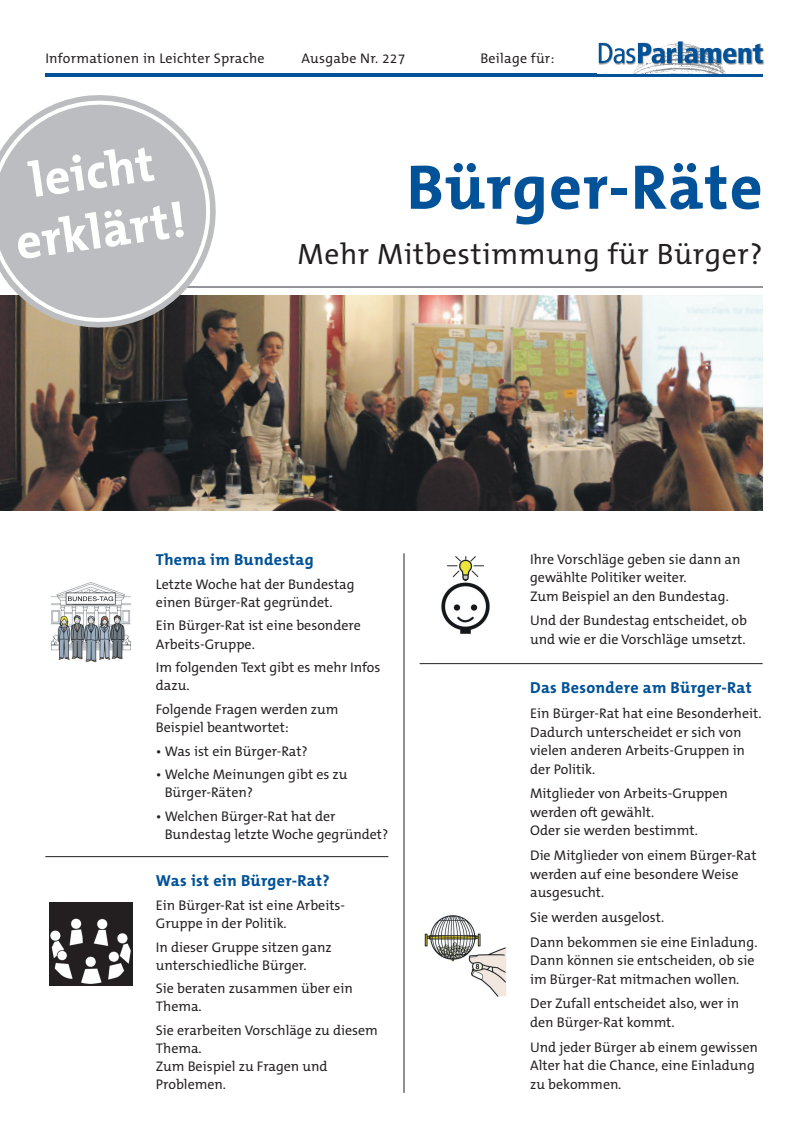
<style>
.page{position:relative;width:808px;height:1134px;background:#fff}
.page>*{position:absolute;margin:0;border:0;box-sizing:border-box;transform-origin:0 0}
.t1{font:700 63.5px "The Mix Office";letter-spacing:.02em;color:#015298}
.t2{font:700 49.7px/59.6px "The Mix Office";color:#fff;text-align:center}
.t3{font:29.6px "The Mix Office";letter-spacing:.02em;color:#231f20}
.Text_Headline{font:700 16px "The Mix Office";letter-spacing:.02em;color:#015298}
.Fliesstext{font:14px/18.5px "The Mix Office";color:#231f20}
.Fliesstext-2{font:14px "The Mix Office";letter-spacing:.02em;color:#231f20}
</style>
<div class="page">
<hr style="left:45px;top:74px;width:718px;height:3px;background:#015298">
<hr style="left:45px;top:287px;width:718px;height:1px;background:#939598">
<hr style="left:404px;top:553px;width:1px;height:540px;background:#231f20">
<svg style="left:0;top:95px;width:215px;height:183px"></svg>
<svg style="left:599px;top:42px;width:164px;height:32px"></svg>
<img style="left:50px;top:582px;width:82px;height:81px">
<img style="left:50px;top:902px;width:83px;height:83px">
<img style="left:441px;top:556px;width:49px;height:78px">
<img style="left:424px;top:915px;width:83px;height:82px">
<hr style="left:45px;top:856px;width:343px;height:1px;background:#231f20">
<hr style="left:420px;top:663px;width:343px;height:1px;background:#231f20">
<img style="left:0;top:296px;width:763px;height:214px">
<svg style="left:0;top:278px;width:216px;height:52px;background:#a19d9b"></svg>
<p class="Fliesstext-2" style="left:45px;top:49px;width:221px">Informationen in Leichter Sprache</p>
<p class="Fliesstext-2" style="left:301px;top:49px;width:106px">Ausgabe Nr. 227</p>
<p class="Fliesstext-2" style="left:480px;top:49px;width:76px">Beilage für:</p>
<h2 class="t2" style="left:4px;top:155px;width:173px;rotate:-8deg">leicht erklärt!</h2>
<p class="t1" style="left:407px;top:147px;width:357px">Bürger-Räte</p>
<p class="t3" style="left:298px;top:235px;width:467px">Mehr Mitbestimmung für Bürger?</p>
<p class="Text_Headline" style="left:156px;top:549px;width:159px">Thema im Bundestag</p>
<p class="Fliesstext" style="left:156px;top:575px;width:200px;line-height:18px">Letzte Woche hat der Bundestag einen Bürger-Rat gegründet.</p>
<p class="Fliesstext" style="left:156px;top:617px;width:206px;line-height:18px">Ein Bürger-Rat ist eine besondere<br>Arbeits-Gruppe.</p>
<p class="Fliesstext" style="left:156px;top:658px;width:226px;line-height:18px">Im folgenden Text gibt es mehr Infos dazu.</p>
<p class="Fliesstext" style="left:156px;top:700px;width:184px;line-height:18px">Folgende Fragen werden zum<br>Beispiel beantwortet:</p>
<p class="Fliesstext" style="left:156px;top:742px;width:153px">• Was ist ein Bürger-Rat?</p>
<p class="Fliesstext" style="left:165px;top:765px;width:184px;line-height:18px;text-indent:-9px">• Welche Meinungen gibt es zu<br>Bürger-Räten?</p>
<p class="Fliesstext" style="left:165px;top:807px;width:225px;line-height:18px;text-indent:-9px">• Welchen Bürger-Rat hat der<br>Bundestag letzte Woche gegründet?</p>
<p class="Text_Headline" style="left:156px;top:870px;width:175px">Was ist ein Bürger-Rat?</p>
<p class="Fliesstext" style="left:156px;top:896px;width:191px;line-height:18px">Ein Bürger-Rat ist eine Arbeits-<br>Gruppe in der Politik.</p>
<p class="Fliesstext" style="left:156px;top:938px;width:177px;line-height:18px">In dieser Gruppe sitzen ganz unterschiedliche Bürger.</p>
<p class="Fliesstext" style="left:156px;top:979px;width:198px;line-height:18px">Sie beraten zusammen über ein<br>Thema.</p>
<p class="Fliesstext" style="left:156px;top:1021px;width:223px;line-height:18px">Sie erarbeiten Vorschläge zu diesem<br>Thema.<br>Zum Beispiel zu Fragen und<br>Problemen.</p>
<p class="Fliesstext" style="left:530px;top:550px;width:212px">Ihre Vorschläge geben sie dann an gewählte Politiker weiter.<br>Zum Beispiel an den Bundestag.</p>
<p class="Fliesstext" style="left:530px;top:611px;width:218px">Und der Bundestag entscheidet, ob und wie er die Vorschläge umsetzt.</p>
<p class="Text_Headline" style="left:530px;top:678px;width:223px">Das Besondere am Bürger-Rat</p>
<p class="Fliesstext" style="left:530px;top:704px;width:233px">Ein Bürger-Rat hat eine Besonderheit.<br>Dadurch unterscheidet er sich von vielen anderen Arbeits-Gruppen in der Politik.</p>
<p class="Fliesstext" style="left:530px;top:784px;width:199px">Mitglieder von Arbeits-Gruppen werden oft gewählt.<br>Oder sie werden bestimmt.</p>
<p class="Fliesstext" style="left:530px;top:846px;width:228px">Die Mitglieder von einem Bürger-Rat werden auf eine besondere Weise ausgesucht.</p>
<p class="Fliesstext" style="left:530px;top:908px;width:136px">Sie werden ausgelost.</p>
<p class="Fliesstext" style="left:530px;top:933px;width:229px">Dann bekommen sie eine Einladung.<br>Dann können sie entscheiden, ob sie im Bürger-Rat mitmachen wollen.</p>
<p class="Fliesstext" style="left:530px;top:994px;width:210px">Der Zufall entscheidet also, wer in den Bürger-Rat kommt.</p>
<p class="Fliesstext" style="left:530px;top:1038px;width:229px">Und jeder Bürger ab einem gewissen<br>Alter hat die Chance, eine Einladung zu bekommen.</p>
</div>
